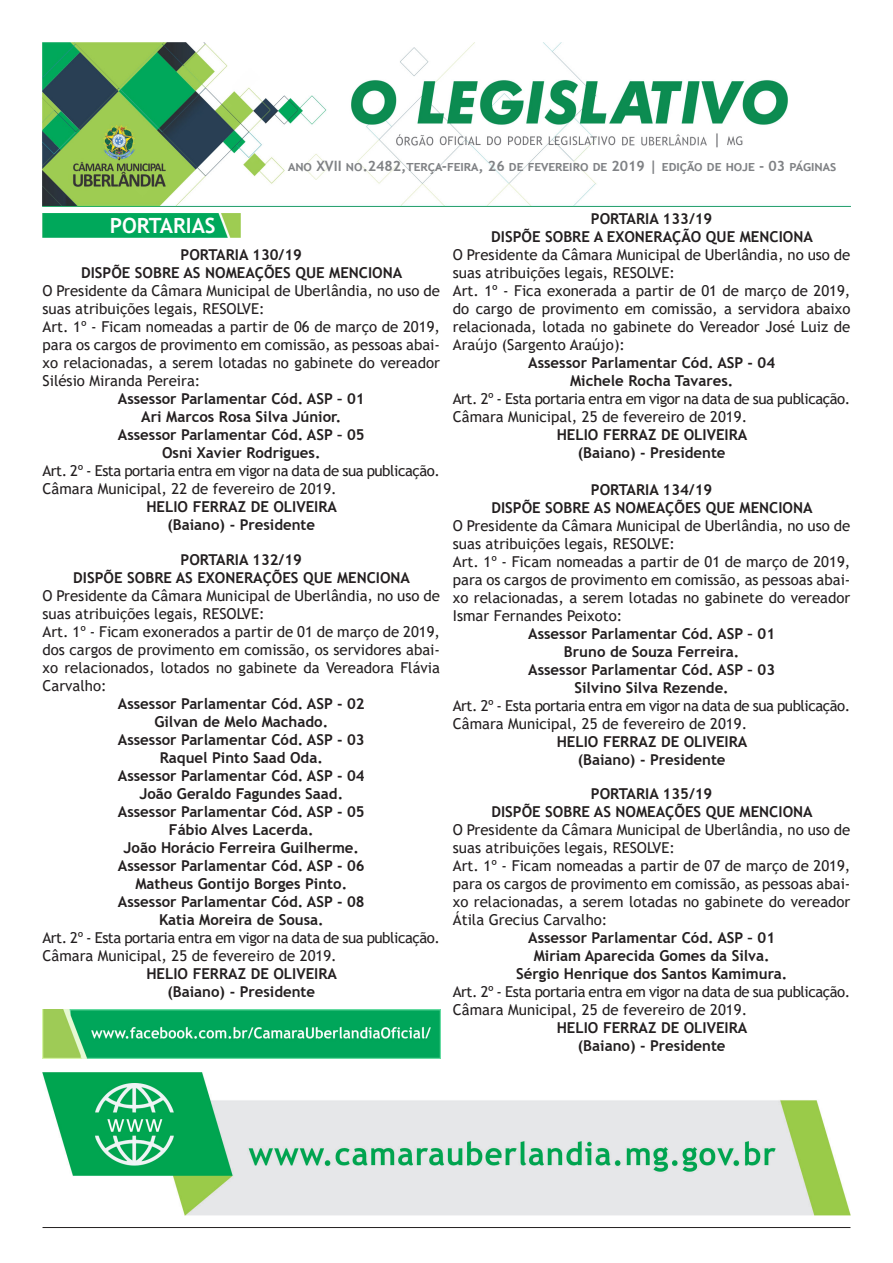
<style>
.page{position:relative;width:893px;height:1263px;background:#fff}
.page>*{position:absolute;margin:0;border:0;box-sizing:border-box;transform-origin:0 0}
.t1{font:700 21px "Trebuchet MS";color:#fff}
.t2{font:15px/18px "Trebuchet MS";color:#231f20}
.t3{font:700 15px "Trebuchet MS";color:#231f20}
.t4{font:15px "Trebuchet MS";letter-spacing:-.03em;color:#231f20}
.t5{font:700 14.25px "Trebuchet MS";color:#808285}
</style>
<div class="page">
<img style="left:43px;top:43px;width:807px;height:163px">
<hr style="left:43px;top:1227px;width:807px;height:1px;background:#231f20">
<img style="left:43px;top:213px;width:197px;height:24px">
<img style="left:43px;top:1073px;width:807px;height:143px">
<img style="left:43px;top:1010px;width:397px;height:48px">
<p class="t5" style="left:288px;top:157px;width:550px">ano XVII no.2482,terça-feira, 26 de fevereiro de 2019 | edição de hoje - 03 páginas</p>
<p class="t1" style="left:110px;top:212px;width:107px">PORTARIAS</p>
<p class="t3" style="left:181px;top:245px;width:123px">PORTARIA 130/19</p>
<p class="t3" style="left:81px;top:263px;width:323px">DISPÕE SOBRE AS NOMEAÇÕES QUE MENCIONA</p>
<p class="t2" style="left:43px;top:281px;width:399px">O Presidente da Câmara Municipal de Uberlândia, no uso de suas atribuições legais, RESOLVE:</p>
<p class="t2" style="left:43px;top:317px;width:399px;text-align:justify">Art. 1º - Ficam nomeadas a partir de 06 de março de 2019, para os cargos de provimento em comissão, as pessoas abai&shy;xo relacionadas, a serem lotadas no gabinete do vereador Silésio Miranda Pereira:</p>
<p class="t3" style="left:118px;top:389px;width:248px">Assessor Parlamentar Cód. ASP – 01</p>
<p class="t3" style="left:141px;top:407px;width:202px">Ari Marcos Rosa Silva Júnior.</p>
<p class="t3" style="left:118px;top:425px;width:248px">Assessor Parlamentar Cód. ASP – 05</p>
<p class="t3" style="left:162px;top:443px;width:160px">Osni Xavier Rodrigues.</p>
<p class="t4" style="left:43px;top:461px;width:399px">Art. 2º - Esta portaria entra em vigor na data de sua publicação.</p>
<p class="t2" style="left:43px;top:479px;width:296px">Câmara Municipal, 22 de fevereiro de 2019.</p>
<p class="t3" style="left:146px;top:497px;width:192px">HELIO FERRAZ DE OLIVEIRA</p>
<p class="t3" style="left:167px;top:515px;width:149px">(Baiano) - Presidente</p>
<p class="t3" style="left:181px;top:550px;width:123px">PORTARIA 132/19</p>
<p class="t3" style="left:73px;top:568px;width:338px">DISPÕE SOBRE AS EXONERAÇÕES QUE MENCIONA</p>
<p class="t2" style="left:43px;top:586px;width:399px">O Presidente da Câmara Municipal de Uberlândia, no uso de suas atribuições legais, RESOLVE:</p>
<p class="t2" style="left:43px;top:622px;width:399px;text-align:justify">Art. 1º - Ficam exonerados a partir de 01 de março de 2019, dos cargos de provimento em comissão, os servidores abai&shy;xo relacionados, lotados no gabinete da Vereadora Flávia Carvalho:</p>
<p class="t3" style="left:118px;top:694px;width:248px">Assessor Parlamentar Cód. ASP - 02</p>
<p class="t3" style="left:154px;top:712px;width:175px">Gilvan de Melo Machado.</p>
<p class="t3" style="left:118px;top:730px;width:248px">Assessor Parlamentar Cód. ASP - 03</p>
<p class="t3" style="left:160px;top:748px;width:165px">Raquel Pinto Saad Oda.</p>
<p class="t3" style="left:118px;top:766px;width:248px">Assessor Parlamentar Cód. ASP - 04</p>
<p class="t3" style="left:139px;top:784px;width:205px">João Geraldo Fagundes Saad.</p>
<p class="t3" style="left:118px;top:802px;width:248px">Assessor Parlamentar Cód. ASP - 05</p>
<p class="t3" style="left:169px;top:820px;width:146px">Fábio Alves Lacerda.</p>
<p class="t3" style="left:124px;top:838px;width:237px">João Horácio Ferreira Guilherme.</p>
<p class="t3" style="left:118px;top:856px;width:248px">Assessor Parlamentar Cód. ASP - 06</p>
<p class="t3" style="left:135px;top:874px;width:213px">Matheus Gontijo Borges Pinto.</p>
<p class="t3" style="left:118px;top:892px;width:248px">Assessor Parlamentar Cód. ASP - 08</p>
<p class="t3" style="left:159px;top:910px;width:166px">Katia Moreira de Sousa.</p>
<p class="t4" style="left:43px;top:928px;width:399px">Art. 2º - Esta portaria entra em vigor na data de sua publicação.</p>
<p class="t2" style="left:43px;top:946px;width:296px">Câmara Municipal, 25 de fevereiro de 2019.</p>
<p class="t3" style="left:146px;top:964px;width:192px">HELIO FERRAZ DE OLIVEIRA</p>
<p class="t3" style="left:167px;top:982px;width:149px">(Baiano) - Presidente</p>
<p class="t3" style="left:591px;top:209px;width:123px">PORTARIA 133/19</p>
<p class="t3" style="left:491px;top:227px;width:323px">DISPÕE SOBRE A EXONERAÇÃO QUE MENCIONA</p>
<p class="t2" style="left:453px;top:246px;width:399px">O Presidente da Câmara Municipal de Uberlândia, no uso de suas atribuições legais, RESOLVE:</p>
<p class="t2" style="left:453px;top:282px;width:399px;text-align:justify">Art. 1º - Fica exonerada a partir de 01 de março de 2019, do cargo de provimento em comissão, a servidora abaixo relacionada, lotada no gabinete do Vereador José Luiz de Araújo (Sargento Araújo):</p>
<p class="t3" style="left:528px;top:353px;width:248px">Assessor Parlamentar Cód. ASP - 04</p>
<p class="t3" style="left:570px;top:371px;width:165px">Michele Rocha Tavares.</p>
<p class="t4" style="left:453px;top:389px;width:399px">Art. 2º - Esta portaria entra em vigor na data de sua publicação.</p>
<p class="t2" style="left:453px;top:408px;width:296px">Câmara Municipal, 25 de fevereiro de 2019.</p>
<p class="t3" style="left:557px;top:425px;width:192px">HELIO FERRAZ DE OLIVEIRA</p>
<p class="t3" style="left:578px;top:443px;width:149px">(Baiano) - Presidente</p>
<p class="t3" style="left:591px;top:480px;width:123px">PORTARIA 134/19</p>
<p class="t3" style="left:491px;top:498px;width:323px">DISPÕE SOBRE AS NOMEAÇÕES QUE MENCIONA</p>
<p class="t2" style="left:453px;top:516px;width:399px">O Presidente da Câmara Municipal de Uberlândia, no uso de suas atribuições legais, RESOLVE:</p>
<p class="t2" style="left:453px;top:552px;width:399px;text-align:justify">Art. 1º - Ficam nomeadas a partir de 01 de março de 2019, para os cargos de provimento em comissão, as pessoas abai&shy;xo relacionadas, a serem lotadas no gabinete do vereador Ismar Fernandes Peixoto:</p>
<p class="t3" style="left:528px;top:624px;width:248px">Assessor Parlamentar Cód. ASP – 01</p>
<p class="t3" style="left:564px;top:642px;width:177px">Bruno de Souza Ferreira.</p>
<p class="t3" style="left:528px;top:660px;width:248px">Assessor Parlamentar Cód. ASP – 03</p>
<p class="t3" style="left:574px;top:678px;width:156px">Silvino Silva Rezende.</p>
<p class="t4" style="left:453px;top:696px;width:399px">Art. 2º - Esta portaria entra em vigor na data de sua publicação.</p>
<p class="t2" style="left:453px;top:714px;width:296px">Câmara Municipal, 25 de fevereiro de 2019.</p>
<p class="t3" style="left:557px;top:732px;width:192px">HELIO FERRAZ DE OLIVEIRA</p>
<p class="t3" style="left:578px;top:750px;width:149px">(Baiano) - Presidente</p>
<p class="t3" style="left:591px;top:784px;width:123px">PORTARIA 135/19</p>
<p class="t3" style="left:491px;top:802px;width:323px">DISPÕE SOBRE AS NOMEAÇÕES QUE MENCIONA</p>
<p class="t2" style="left:453px;top:820px;width:399px">O Presidente da Câmara Municipal de Uberlândia, no uso de suas atribuições legais, RESOLVE:</p>
<p class="t2" style="left:453px;top:856px;width:399px;text-align:justify">Art. 1º - Ficam nomeadas a partir de 07 de março de 2019, para os cargos de provimento em comissão, as pessoas abai&shy;xo relacionadas, a serem lotadas no gabinete do vereador Átila Grecius Carvalho:</p>
<p class="t3" style="left:528px;top:928px;width:248px">Assessor Parlamentar Cód. ASP – 01</p>
<p class="t3" style="left:534px;top:946px;width:237px">Miriam Aparecida Gomes da Silva.</p>
<p class="t3" style="left:516px;top:964px;width:272px">Sérgio Henrique dos Santos Kamimura.</p>
<p class="t4" style="left:453px;top:982px;width:399px">Art. 2º - Esta portaria entra em vigor na data de sua publicação.</p>
<p class="t2" style="left:453px;top:1000px;width:296px">Câmara Municipal, 25 de fevereiro de 2019.</p>
<p class="t3" style="left:557px;top:1018px;width:192px">HELIO FERRAZ DE OLIVEIRA</p>
<p class="t3" style="left:578px;top:1036px;width:149px">(Baiano) - Presidente</p>
</div>
